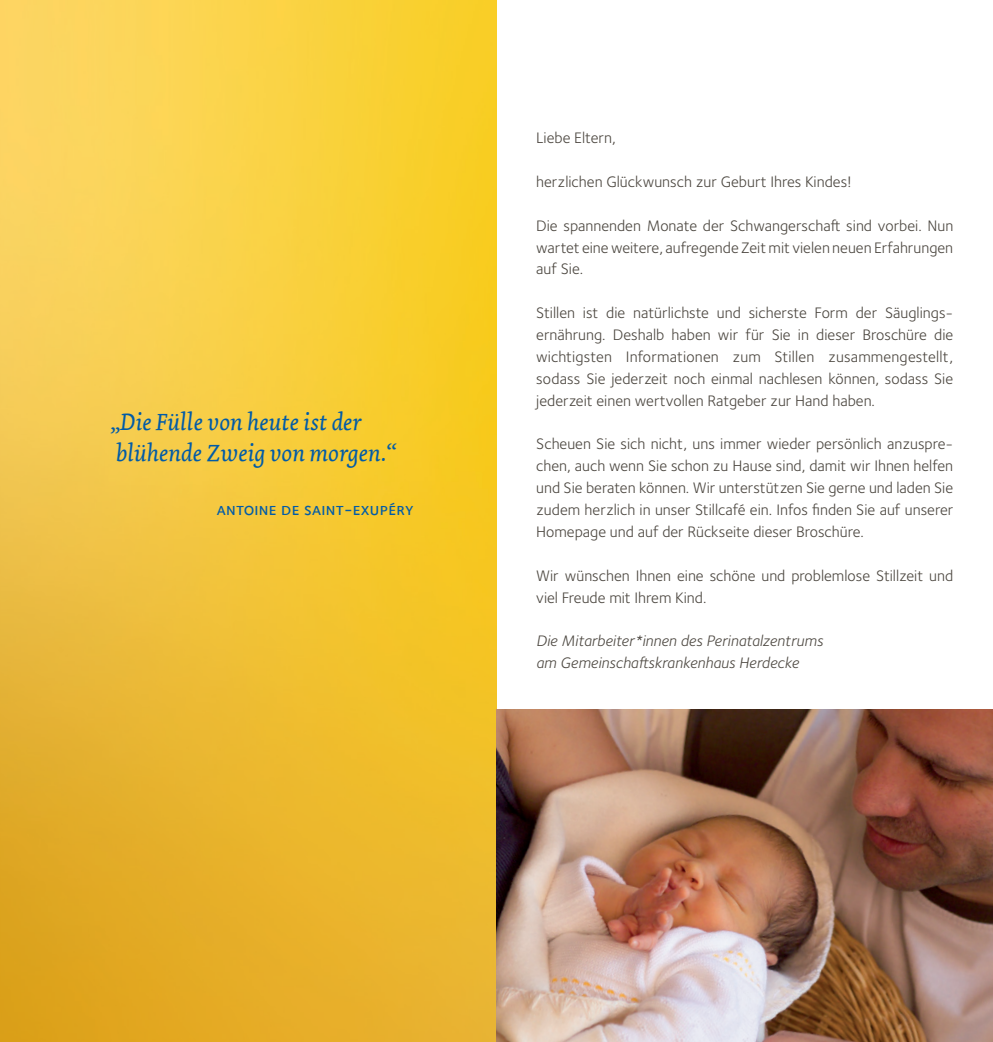
<style>
.page{position:relative;width:993px;height:1042px;background:#fff}
.page>*{position:absolute;margin:0;border:0;box-sizing:border-box;transform-origin:0 0}
.t1{font:italic 24.5px/31.5px "Dolly";color:#015ba7}
.t2{font:17.5px "Foundry Sterling Medium Expert";letter-spacing:.015em;color:#015ba7}
.t3{font:15.75px/21.9px "Foundry Sterling OT2";color:#4c4740;text-align:justify}
.t4{font:italic 15.75px/21.9px "Foundry Sterling OT2";color:#4c4740}
</style>
<div class="page">
<svg style="left:0;top:0;width:496px;height:1042px;background:#f1c338"></svg>
<img style="left:496px;top:709px;width:496px;height:333px">
<h1 class="t1" style="left:110px;top:406px;width:287px">„Die Fülle von heute ist der blühende Zweig von morgen.“</h1>
<p class="t2" style="left:217px;top:498px;width:198px">antoine de saint-exupéry</p>
<p class="t3" style="left:536px;top:126px;width:81px">Liebe Eltern,</p>
<p class="t3" style="left:536px;top:170px;width:317px">herzlichen Glückwunsch zur Geburt Ihres Kindes!</p>
<p class="t3" style="left:536px;top:213px;width:418px">Die spannenden Monate der Schwangerschaft sind vorbei. Nun wartet eine weitere, aufregende Zeit mit vielen neuen Erfahrungen auf Sie.</p>
<p class="t3" style="left:536px;top:301px;width:418px">Stillen ist die natürlichste und sicherste Form der Säuglings&shy;ernährung. Deshalb haben wir für Sie in dieser Broschüre die wichtigsten Informationen zum Stillen zusammengestellt, sodass Sie jederzeit noch einmal nachlesen können, sodass Sie jederzeit einen wertvollen Ratgeber zur Hand haben.</p>
<p class="t3" style="left:536px;top:432px;width:418px">Scheuen Sie sich nicht, uns immer wieder persönlich anzuspre&shy;chen, auch wenn Sie schon zu Hause sind, damit wir Ihnen helfen und Sie beraten können. Wir unterstützen Sie gerne und laden Sie zudem herzlich in unser Stillcafé ein. Infos finden Sie auf unserer Homepage und auf der Rückseite dieser Broschüre.</p>
<p class="t3" style="left:536px;top:563px;width:418px">Wir wünschen Ihnen eine schöne und problemlose Stillzeit und viel Freude mit Ihrem Kind.</p>
<p class="t4" style="left:536px;top:629px;width:288px">Die Mitarbeiter*innen des Perinatalzentrums am Gemeinschaftskrankenhaus Herdecke</p>
</div>
